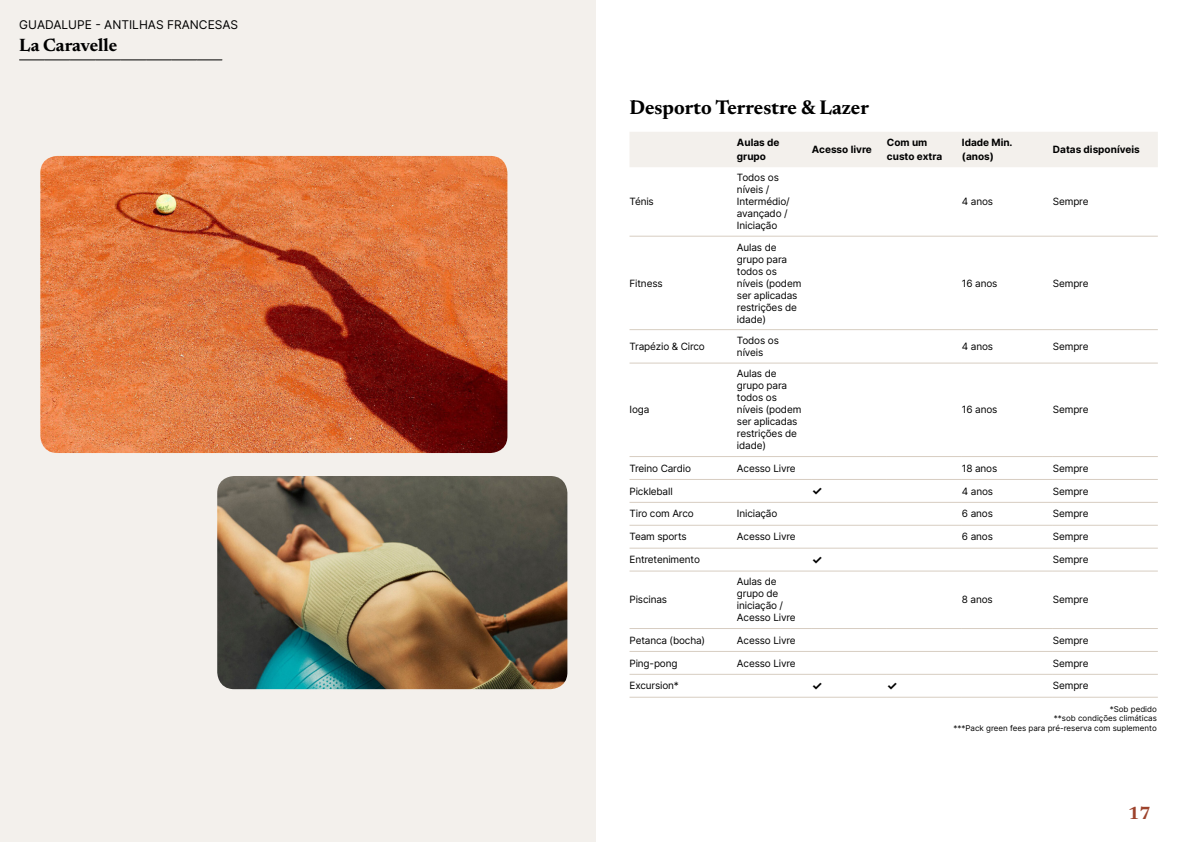
<style>
.page{position:relative;width:1191px;height:842px;background:#fff}
.page>*{position:absolute;margin:0;border:0;box-sizing:border-box;transform-origin:0 0}
.t1{font:700 20px "Newsreader 24 pt";color:#000}
.t2{font:700 18px "Newsreader 24 pt";color:#000}
.t3{font:700 18px "Newsreader 24 pt";color:#9d432c}
.t4{font:12px "Inter";color:#000}
.t5{font:700 12px "Inter";color:#000}
.t6{font:10px/12px "Inter";letter-spacing:-.015em;color:#000}
.t7{font:700 10px/14px "Inter";color:#000}
.t8{font:8px/9.6px "Inter";color:#000;text-align:right}
</style>
<div class="page">
<div style="left:0;top:0;width:595px;height:842px;background:#f3f0ec"></div>
<img style="left:40px;top:156px;width:467px;height:297px">
<img style="left:217px;top:476px;width:350px;height:213px">
<svg style="left:20px;top:60px;width:202px;height:1px"></svg>
<div style="left:630px;top:132px;width:527px;height:35px;background:#f3f0ec"></div>
<hr style="left:629px;top:236px;width:108px;height:1px;background:#d7cdc1">
<hr style="left:737px;top:236px;width:75px;height:1px;background:#d7cdc1">
<hr style="left:812px;top:236px;width:75px;height:1px;background:#d7cdc1">
<hr style="left:887px;top:236px;width:75px;height:1px;background:#d7cdc1">
<hr style="left:962px;top:236px;width:91px;height:1px;background:#d7cdc1">
<hr style="left:1053px;top:236px;width:104px;height:1px;background:#d7cdc1">
<hr style="left:629px;top:329px;width:108px;height:1px;background:#d7cdc1">
<hr style="left:737px;top:329px;width:75px;height:1px;background:#d7cdc1">
<hr style="left:812px;top:329px;width:75px;height:1px;background:#d7cdc1">
<hr style="left:887px;top:329px;width:75px;height:1px;background:#d7cdc1">
<hr style="left:962px;top:329px;width:91px;height:1px;background:#d7cdc1">
<hr style="left:1053px;top:329px;width:104px;height:1px;background:#d7cdc1">
<hr style="left:629px;top:363px;width:108px;height:1px;background:#d7cdc1">
<hr style="left:737px;top:363px;width:75px;height:1px;background:#d7cdc1">
<hr style="left:812px;top:363px;width:75px;height:1px;background:#d7cdc1">
<hr style="left:887px;top:363px;width:75px;height:1px;background:#d7cdc1">
<hr style="left:962px;top:363px;width:91px;height:1px;background:#d7cdc1">
<hr style="left:1053px;top:363px;width:104px;height:1px;background:#d7cdc1">
<hr style="left:629px;top:456px;width:108px;height:1px;background:#d7cdc1">
<hr style="left:737px;top:456px;width:75px;height:1px;background:#d7cdc1">
<hr style="left:812px;top:456px;width:75px;height:1px;background:#d7cdc1">
<hr style="left:887px;top:456px;width:75px;height:1px;background:#d7cdc1">
<hr style="left:962px;top:456px;width:91px;height:1px;background:#d7cdc1">
<hr style="left:1053px;top:456px;width:104px;height:1px;background:#d7cdc1">
<hr style="left:629px;top:479px;width:108px;height:1px;background:#d7cdc1">
<hr style="left:737px;top:479px;width:75px;height:1px;background:#d7cdc1">
<hr style="left:812px;top:479px;width:75px;height:1px;background:#d7cdc1">
<hr style="left:887px;top:479px;width:75px;height:1px;background:#d7cdc1">
<hr style="left:962px;top:479px;width:91px;height:1px;background:#d7cdc1">
<hr style="left:1053px;top:479px;width:104px;height:1px;background:#d7cdc1">
<hr style="left:629px;top:502px;width:108px;height:1px;background:#d7cdc1">
<hr style="left:737px;top:502px;width:75px;height:1px;background:#d7cdc1">
<hr style="left:812px;top:502px;width:75px;height:1px;background:#d7cdc1">
<hr style="left:887px;top:502px;width:75px;height:1px;background:#d7cdc1">
<hr style="left:962px;top:502px;width:91px;height:1px;background:#d7cdc1">
<hr style="left:1053px;top:502px;width:104px;height:1px;background:#d7cdc1">
<hr style="left:629px;top:525px;width:108px;height:1px;background:#d7cdc1">
<hr style="left:737px;top:525px;width:75px;height:1px;background:#d7cdc1">
<hr style="left:812px;top:525px;width:75px;height:1px;background:#d7cdc1">
<hr style="left:887px;top:525px;width:75px;height:1px;background:#d7cdc1">
<hr style="left:962px;top:525px;width:91px;height:1px;background:#d7cdc1">
<hr style="left:1053px;top:525px;width:104px;height:1px;background:#d7cdc1">
<hr style="left:629px;top:548px;width:108px;height:1px;background:#d7cdc1">
<hr style="left:737px;top:548px;width:75px;height:1px;background:#d7cdc1">
<hr style="left:812px;top:548px;width:75px;height:1px;background:#d7cdc1">
<hr style="left:887px;top:548px;width:75px;height:1px;background:#d7cdc1">
<hr style="left:962px;top:548px;width:91px;height:1px;background:#d7cdc1">
<hr style="left:1053px;top:548px;width:104px;height:1px;background:#d7cdc1">
<hr style="left:629px;top:570px;width:108px;height:1px;background:#d7cdc1">
<hr style="left:737px;top:570px;width:75px;height:1px;background:#d7cdc1">
<hr style="left:812px;top:570px;width:75px;height:1px;background:#d7cdc1">
<hr style="left:887px;top:570px;width:75px;height:1px;background:#d7cdc1">
<hr style="left:962px;top:570px;width:91px;height:1px;background:#d7cdc1">
<hr style="left:1053px;top:570px;width:104px;height:1px;background:#d7cdc1">
<hr style="left:629px;top:628px;width:108px;height:1px;background:#d7cdc1">
<hr style="left:737px;top:628px;width:75px;height:1px;background:#d7cdc1">
<hr style="left:812px;top:628px;width:75px;height:1px;background:#d7cdc1">
<hr style="left:887px;top:628px;width:75px;height:1px;background:#d7cdc1">
<hr style="left:962px;top:628px;width:91px;height:1px;background:#d7cdc1">
<hr style="left:1053px;top:628px;width:104px;height:1px;background:#d7cdc1">
<hr style="left:629px;top:651px;width:108px;height:1px;background:#d7cdc1">
<hr style="left:737px;top:651px;width:75px;height:1px;background:#d7cdc1">
<hr style="left:812px;top:651px;width:75px;height:1px;background:#d7cdc1">
<hr style="left:887px;top:651px;width:75px;height:1px;background:#d7cdc1">
<hr style="left:962px;top:651px;width:91px;height:1px;background:#d7cdc1">
<hr style="left:1053px;top:651px;width:104px;height:1px;background:#d7cdc1">
<hr style="left:629px;top:674px;width:108px;height:1px;background:#d7cdc1">
<hr style="left:737px;top:674px;width:75px;height:1px;background:#d7cdc1">
<hr style="left:812px;top:674px;width:75px;height:1px;background:#d7cdc1">
<hr style="left:887px;top:674px;width:75px;height:1px;background:#d7cdc1">
<hr style="left:962px;top:674px;width:91px;height:1px;background:#d7cdc1">
<hr style="left:1053px;top:674px;width:104px;height:1px;background:#d7cdc1">
<hr style="left:629px;top:697px;width:108px;height:1px;background:#d7cdc1">
<hr style="left:737px;top:697px;width:75px;height:1px;background:#d7cdc1">
<hr style="left:812px;top:697px;width:75px;height:1px;background:#d7cdc1">
<hr style="left:887px;top:697px;width:75px;height:1px;background:#d7cdc1">
<hr style="left:962px;top:697px;width:91px;height:1px;background:#d7cdc1">
<hr style="left:1053px;top:697px;width:104px;height:1px;background:#d7cdc1">
<p class="t4" style="left:19px;top:15px;width:220px">GUADALUPE - ANTILHAS FRANCESAS</p>
<h2 class="t2" style="left:19px;top:32px;width:100px">La Caravelle</h2>
<h1 class="t1" style="left:629px;top:93px;width:241px">Desporto Terrestre &amp; Lazer</h1>
<p class="t7" style="left:737px;top:135px;width:44px">Aulas de grupo</p>
<p class="t7" style="left:812px;top:142px;width:61px">Acesso livre</p>
<p class="t7" style="left:887px;top:135px;width:57px">Com um custo extra</p>
<p class="t7" style="left:962px;top:135px;width:52px">Idade Min. (anos)</p>
<p class="t7" style="left:1053px;top:142px;width:88px">Datas disponíveis</p>
<p class="t6" style="left:629px;top:195px;width:26px">Ténis</p>
<p class="t6" style="left:737px;top:171px;width:54px">Todos os níveis /<br>Intermédio/ avançado /<br>Iniciação</p>
<p class="t6" style="left:962px;top:195px;width:33px">4 anos</p>
<p class="t6" style="left:1053px;top:195px;width:37px">Sempre</p>
<p class="t6" style="left:629px;top:277px;width:35px">Fitness</p>
<p class="t6" style="left:737px;top:241px;width:66px">Aulas de grupo para todos os níveis (podem ser aplicadas restrições de idade)</p>
<p class="t6" style="left:962px;top:277px;width:37px">16 anos</p>
<p class="t6" style="left:1053px;top:277px;width:37px">Sempre</p>
<p class="t6" style="left:629px;top:340px;width:77px">Trapézio &amp; Circo</p>
<p class="t6" style="left:737px;top:334px;width:43px">Todos os níveis</p>
<p class="t6" style="left:962px;top:340px;width:33px">4 anos</p>
<p class="t6" style="left:1053px;top:340px;width:37px">Sempre</p>
<p class="t6" style="left:629px;top:404px;width:21px">Ioga</p>
<p class="t6" style="left:737px;top:368px;width:66px">Aulas de grupo para todos os níveis (podem ser aplicadas restrições de idade)</p>
<p class="t6" style="left:962px;top:404px;width:37px">16 anos</p>
<p class="t6" style="left:1053px;top:404px;width:37px">Sempre</p>
<p class="t6" style="left:629px;top:462px;width:63px">Treino Cardio</p>
<p class="t6" style="left:737px;top:462px;width:60px">Acesso Livre</p>
<p class="t6" style="left:962px;top:462px;width:37px">18 anos</p>
<p class="t6" style="left:1053px;top:462px;width:37px">Sempre</p>
<p class="t6" style="left:629px;top:485px;width:45px">Pickleball</p>
<p class="t5" style="left:812px;top:482px;width:12px">✓</p>
<p class="t6" style="left:962px;top:485px;width:33px">4 anos</p>
<p class="t6" style="left:1053px;top:485px;width:37px">Sempre</p>
<p class="t6" style="left:629px;top:508px;width:66px">Tiro com Arco</p>
<p class="t6" style="left:737px;top:508px;width:42px">Iniciação</p>
<p class="t6" style="left:962px;top:508px;width:32px">6 anos</p>
<p class="t6" style="left:1053px;top:508px;width:37px">Sempre</p>
<p class="t6" style="left:629px;top:530px;width:59px">Team sports</p>
<p class="t6" style="left:737px;top:530px;width:60px">Acesso Livre</p>
<p class="t6" style="left:962px;top:530px;width:32px">6 anos</p>
<p class="t6" style="left:1053px;top:530px;width:37px">Sempre</p>
<p class="t6" style="left:629px;top:553px;width:72px">Entretenimento</p>
<p class="t5" style="left:812px;top:551px;width:12px">✓</p>
<p class="t6" style="left:1053px;top:553px;width:37px">Sempre</p>
<p class="t6" style="left:629px;top:593px;width:39px">Piscinas</p>
<p class="t6" style="left:737px;top:575px;width:60px">Aulas de grupo de iniciação /<br>Acesso Livre</p>
<p class="t6" style="left:962px;top:593px;width:32px">8 anos</p>
<p class="t6" style="left:1053px;top:593px;width:37px">Sempre</p>
<p class="t6" style="left:629px;top:634px;width:77px">Petanca (bocha)</p>
<p class="t6" style="left:737px;top:634px;width:60px">Acesso Livre</p>
<p class="t6" style="left:1053px;top:634px;width:37px">Sempre</p>
<p class="t6" style="left:629px;top:657px;width:50px">Ping-pong</p>
<p class="t6" style="left:737px;top:657px;width:60px">Acesso Livre</p>
<p class="t6" style="left:1053px;top:657px;width:37px">Sempre</p>
<p class="t6" style="left:629px;top:679px;width:51px">Excursion*</p>
<p class="t5" style="left:812px;top:677px;width:12px">✓</p>
<p class="t5" style="left:887px;top:677px;width:12px">✓</p>
<p class="t6" style="left:1053px;top:679px;width:37px">Sempre</p>
<p class="t8" style="left:953px;top:704px;width:205px">*Sob pedido<br>**sob condições climáticas<br>***Pack green fees para pré-reserva com suplemento</p>
<h2 class="t3" style="left:1128px;top:800px;width:24px">17</h2>
</div>
